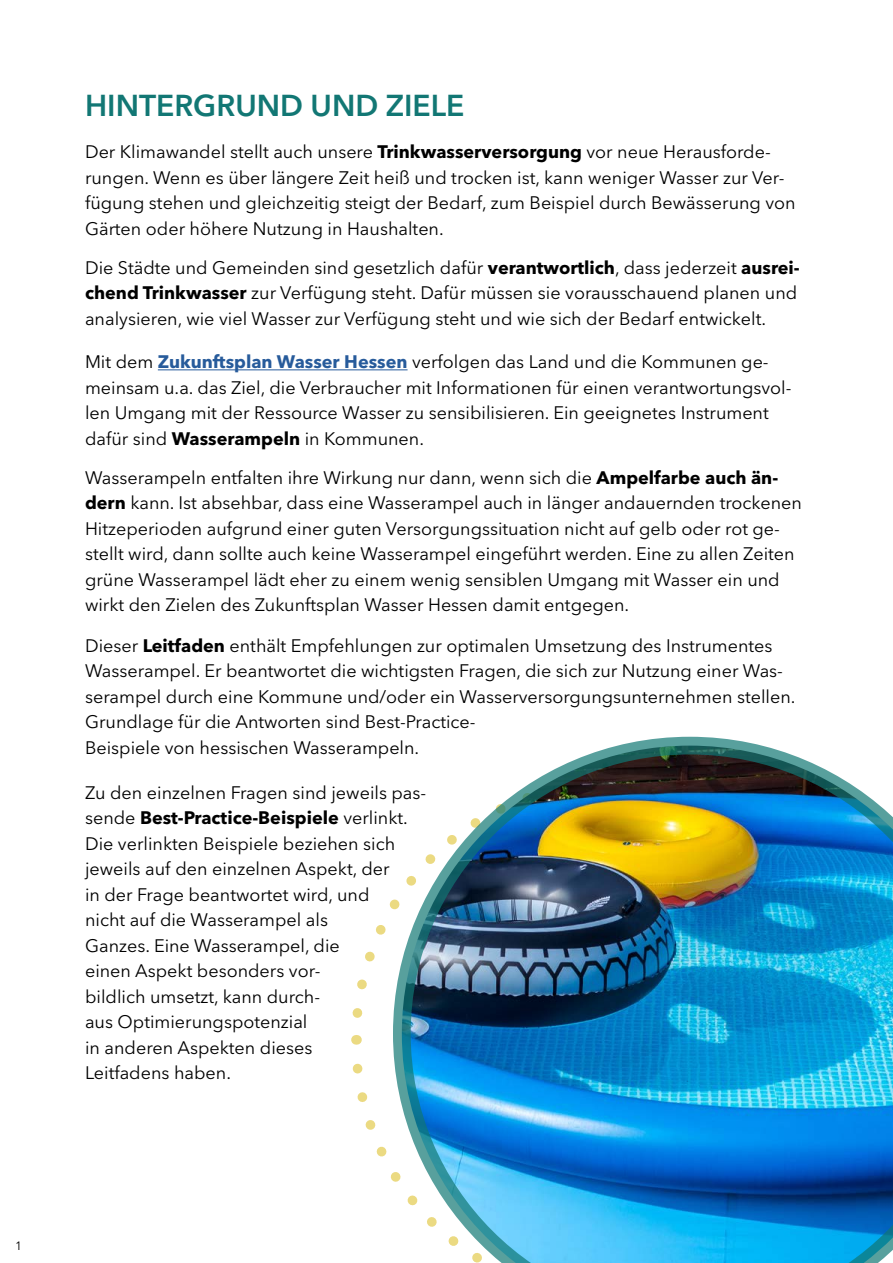
<style>
.page{position:relative;width:893px;height:1263px;background:#fff}
.page>*{position:absolute;margin:0;border:0;box-sizing:border-box;transform-origin:0 0}
.t1{font:600 30px "Avenir Next LT Pro";color:#127774}
.t2{font:18px/25.5px "Avenir Next LT Pro";color:#000}
.t3{font:12px "Avenir Next LT Pro";color:#000}
.s1{font-weight:700}
.s2{font-weight:700;color:#275b9b}
</style>
<div class="page">
<svg style="left:352px;top:900px;width:41px;height:136px"></svg>
<svg style="left:352px;top:1063px;width:41px;height:118px"></svg>
<img style="left:393px;top:737px;width:500px;height:526px">
<hr style="left:158px;top:369px;width:250px;height:1px;background:#275b9b">
<p class="t3" style="left:15px;top:1239px;width:8px">1</p>
<h1 class="t1" style="left:85px;top:87px;width:381px">HINTERGRUND UND ZIELE</h1>
<p class="t2" style="left:85px;top:139px;width:712px">Der Klimawandel stellt auch unsere <span class="s1">Trinkwasserversorgung</span> vor neue Herausforde&shy;rungen. Wenn es über längere Zeit heiß und trocken ist, kann weniger Wasser zur Ver&shy;fügung stehen und gleichzeitig steigt der Bedarf, zum Beispiel durch Bewässerung von Gärten oder höhere Nutzung in Haushalten.</p>
<p class="t2" style="left:85px;top:254px;width:716px">Die Städte und Gemeinden sind gesetzlich dafür <span class="s1">verantwortlich</span>, dass jederzeit <span class="s1">ausrei&shy;chend Trinkwasser</span> zur Verfügung steht. Dafür müssen sie vorausschauend planen und analysieren, wie viel Wasser zur Verfügung steht und wie sich der Bedarf entwickelt.</p>
<p class="t2" style="left:85px;top:349px;width:708px">Mit dem <span class="s2">Zukunftsplan Wasser Hessen</span> verfolgen das Land und die Kommunen ge&shy;meinsam u.a. das Ziel, die Verbraucher mit Informationen für einen verantwortungsvol&shy;len Umgang mit der Ressource Wasser zu sensibilisieren. Ein geeignetes Instrument dafür sind <span class="s1">Wasserampeln</span> in Kommunen.</p>
<p class="t2" style="left:85px;top:464px;width:718px">Wasserampeln entfalten ihre Wirkung nur dann, wenn sich die <span class="s1">Ampelfarbe auch än&shy;dern</span> kann. Ist absehbar, dass eine Wasserampel auch in länger andauernden trockenen Hitzeperioden aufgrund einer guten Versorgungssituation nicht auf gelb oder rot ge&shy;stellt wird, dann sollte auch keine Wasserampel eingeführt werden. Eine zu allen Zeiten grüne Wasserampel lädt eher zu einem wenig sensiblen Umgang mit Wasser ein und wirkt den Zielen des Zukunftsplan Wasser Hessen damit entgegen.</p>
<p class="t2" style="left:85px;top:633px;width:712px">Dieser <span class="s1">Leitfaden</span> enthält Empfehlungen zur optimalen Umsetzung des Instrumentes Wasserampel. Er beantwortet die wichtigsten Fragen, die sich zur Nutzung einer Was&shy;serampel durch eine Kommune und/oder ein Wasserversorgungsunternehmen stellen.<br>Grundlage für die Antworten sind Best-Practice-<br>Beispiele von hessischen Wasserampeln.</p>
<p class="t2" style="left:85px;top:780px;width:343px">Zu den einzelnen Fragen sind jeweils pas&shy;sende <span class="s1">Best-Practice-Beispiele</span> verlinkt.<br>Die verlinkten Beispiele beziehen sich jeweils auf den einzelnen Aspekt, der<br>in der Frage beantwortet wird, und<br>nicht auf die Wasserampel als<br>Ganzes. Eine Wasserampel, die<br>einen Aspekt besonders vor-<br>bildlich umsetzt, kann durch-<br>aus Optimierungspotenzial<br>in anderen Aspekten dieses<br>Leitfadens haben.</p>
</div>
